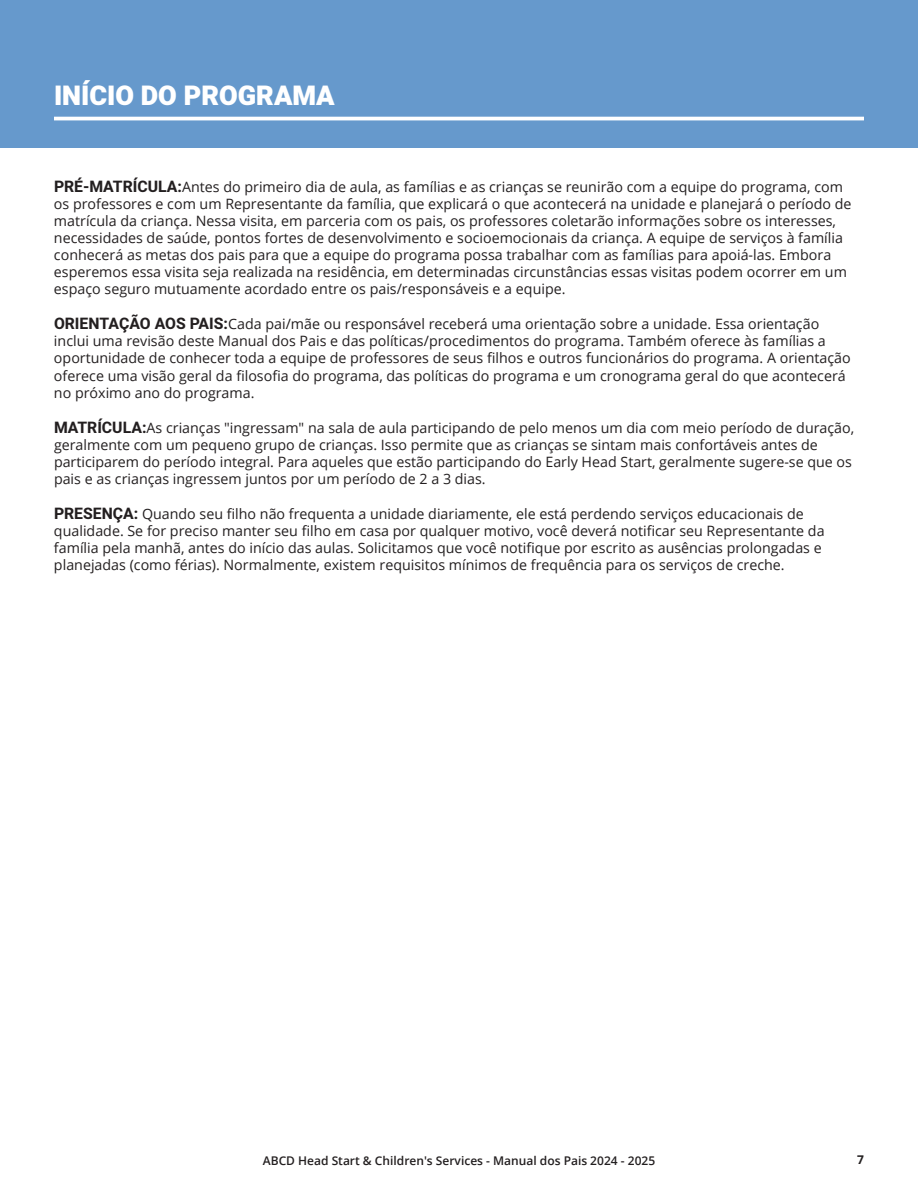
<style>
.page{position:relative;width:918px;height:1188px;background:#fff}
.page>*{position:absolute;margin:0;border:0;box-sizing:border-box;transform-origin:0 0}
.t1{font:900 27px "Heebo";color:#fff}
.t2{font:14.25px/17.1px "Open Sans";color:#231f20}
.t3{font:600 12px "Open Sans";color:#231f20}
.t4{font:700 12px "Open Sans";color:#231f20}
.s1{font-family:"Heebo";font-weight:700;font-size:15.75px}
</style>
<div class="page">
<div style="left:0;top:0;width:918px;height:147px;background:#69c"></div>
<hr style="left:54px;top:117px;width:810px;height:3px;background:#fff">
<p class="t1" style="left:54px;top:77px;width:282px">INÍCIO DO PROGRAMA</p>
<p class="t2" style="left:54px;top:177px;width:799px"><span class="s1">PRÉ-MATRÍCULA:</span>Antes do primeiro dia de aula, as famílias e as crianças se reunirão com a equipe do programa, com os professores e com um Representante da família, que explicará o que acontecerá na unidade e planejará o período de matrícula da criança. Nessa visita, em parceria com os pais, os professores coletarão informações sobre os interesses, necessidades de saúde, pontos fortes de desenvolvimento e socioemocionais da criança. A equipe de serviços à família conhecerá as metas dos pais para que a equipe do programa possa trabalhar com as famílias para apoiá-las. Embora esperemos essa visita seja realizada na residência, em determinadas circunstâncias essas visitas podem ocorrer em um espaço seguro mutuamente acordado entre os pais/responsáveis e a equipe.</p>
<p class="t2" style="left:54px;top:315px;width:798px"><span class="s1">ORIENTAÇÃO AOS PAIS:</span>Cada pai/mãe ou responsável receberá uma orientação sobre a unidade. Essa orientação inclui uma revisão deste Manual dos Pais e das políticas/procedimentos do programa. Também oferece às famílias a oportunidade de conhecer toda a equipe de professores de seus filhos e outros funcionários do programa. A orientação oferece uma visão geral da filosofia do programa, das políticas do programa e um cronograma geral do que acontecerá no próximo ano do programa.</p>
<p class="t2" style="left:54px;top:419px;width:802px"><span class="s1">MATRÍCULA:</span>As crianças "ingressam" na sala de aula participando de pelo menos um dia com meio período de duração, geralmente com um pequeno grupo de crianças. Isso permite que as crianças se sintam mais confortáveis antes de participarem do período integral. Para aqueles que estão participando do Early Head Start, geralmente sugere-se que os pais e as crianças ingressem juntos por um período de 2 a 3 dias.</p>
<p class="t2" style="left:54px;top:505px;width:772px"><span class="s1">PRESENÇA:</span> Quando seu filho não frequenta a unidade diariamente, ele está perdendo serviços educacionais de qualidade. Se for preciso manter seu filho em casa por qualquer motivo, você deverá notificar seu Representante da família pela manhã, antes do início das aulas. Solicitamos que você notifique por escrito as ausências prolongadas e planejadas (como férias). Normalmente, existem requisitos mínimos de frequência para os serviços de creche.</p>
<p class="t3" style="left:263px;top:1152px;width:394px">ABCD Head Start &amp; Children's Services - Manual dos Pais 2024 - 2025</p>
<p class="t4" style="left:857px;top:1151px;width:8px">7</p>
</div>
